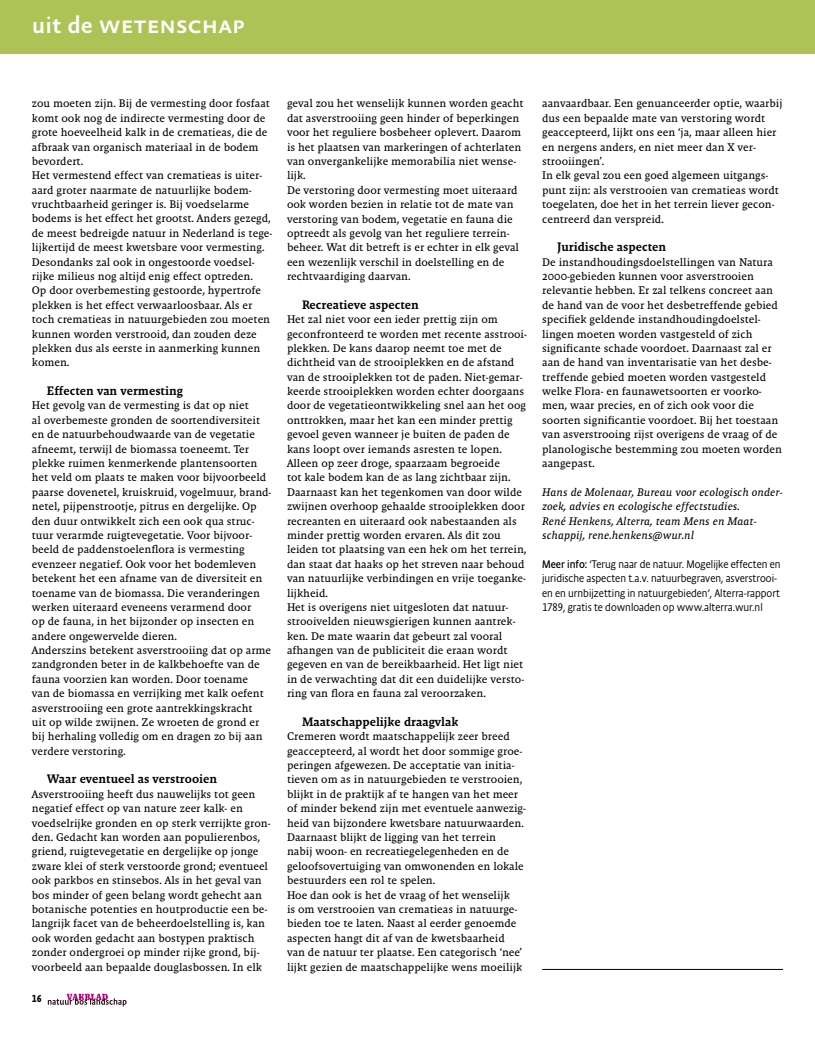
<style>
.page{position:relative;width:815px;height:1046px;background:#fff}
.page>*{position:absolute;margin:0;border:0;box-sizing:border-box;transform-origin:0 0}
.t1{font:25px "Absara Sans TF Medium SC";color:#fff}
.t2{font:12.5px "Malaga Med";color:#000}
.t3{font:11.25px/14.4px "Malaga Reg";color:#000}
.t4{font:300 11.25px/14.4px "Absara Sans TF Head";color:#000}
.t5{font:italic 11.25px/14.4px "Malaga Reg";color:#000}
.t6{font:500 10.38px "Absara Sans TF Head";color:#000}
.s1{font-family:"Absara Sans TF";font-weight:500}
.s2{font-weight:400}
</style>
<div class="page">
<svg style="left:48px;top:993px;width:79px;height:13px"></svg>
<div style="left:0;top:0;width:815px;height:53px;background:#aec355"></div>
<hr style="left:542px;top:968px;width:241px;height:1px;background:#000">
<h1 class="t1" style="left:32px;top:11px;width:215px"><span class="s1">uit de</span> wetenschap</h1>
<p class="t3" style="left:32px;top:96px;width:242px">zou moeten zijn. Bij de vermesting door fosfaat komt ook nog de indirecte vermesting door de grote hoeveelheid kalk in de crematieas, die de afbraak van organisch materiaal in de bodem bevordert.<br>Het vermestend effect van crematieas is uiter&shy;aard groter naarmate de natuurlijke bodem&shy;vruchtbaarheid geringer is. Bij voedselarme bodems is het effect het grootst. Anders gezegd, de meest bedreigde natuur in Nederland is tege&shy;lijkertijd de meest kwetsbare voor vermesting.<br>Desondanks zal ook in ongestoorde voedsel&shy;rijke milieus nog altijd enig effect optreden.<br>Op door overbemesting gestoorde, hypertrofe plekken is het effect verwaarloosbaar. Als er toch crematieas in natuurgebieden zou moeten kunnen worden verstrooid, dan zouden deze plekken dus als eerste in aanmerking kunnen komen.</p>
<p class="t2" style="left:47px;top:383px;width:138px">Effecten van vermesting</p>
<p class="t3" style="left:32px;top:398px;width:241px">Het gevolg van de vermesting is dat op niet<br>al overbemeste gronden de soortendiversiteit en de natuurbehoudwaarde van de vegetatie afneemt, terwijl de biomassa toeneemt. Ter plekke ruimen kenmerkende plantensoorten het veld om plaats te maken voor bijvoorbeeld paarse dovenetel, kruiskruid, vogelmuur, brand&shy;netel, pijpenstrootje, pitrus en dergelijke. Op den duur ontwikkelt zich een ook qua struc&shy;tuur verarmde ruigtevegetatie. Voor bijvoor&shy;beeld de paddenstoelenflora is vermesting evenzeer negatief. Ook voor het bodemleven betekent het een afname van de diversiteit en toename van de biomassa. Die veranderingen werken uiteraard eveneens verarmend door<br>op de fauna, in het bijzonder op insecten en andere ongewervelde dieren.<br>Anderszins betekent asverstrooiing dat op arme zandgronden beter in de kalkbehoefte van de fauna voorzien kan worden. Door toename<br>van de biomassa en verrijking met kalk oefent asverstrooiing een grote aantrekkingskracht<br>uit op wilde zwijnen. Ze wroeten de grond er bij herhaling volledig om en dragen zo bij aan verdere verstoring.</p>
<p class="t2" style="left:47px;top:772px;width:172px">Waar eventueel as verstrooien</p>
<p class="t3" style="left:32px;top:786px;width:240px">Asverstrooiing heeft dus nauwelijks tot geen negatief effect op van nature zeer kalk- en voedselrijke gronden en op sterk verrijkte gron&shy;den. Gedacht kan worden aan populierenbos, griend, ruigtevegetatie en dergelijke op jonge zware klei of sterk verstoorde grond; eventueel ook parkbos en stinsebos. Als in het geval van bos minder of geen belang wordt gehecht aan botanische potenties en houtproductie een be&shy;langrijk facet van de beheerdoelstelling is, kan ook worden gedacht aan bostypen praktisch zonder ondergroei op minder rijke grond, bij&shy;voorbeeld aan bepaalde douglasbossen. In elk</p>
<p class="t6" style="left:32px;top:991px;width:11px">16</p>
<p class="t3" style="left:287px;top:96px;width:238px">geval zou het wenselijk kunnen worden geacht dat asverstrooiing geen hinder of beperkingen voor het reguliere bosbeheer oplevert. Daarom is het plaatsen van markeringen of achterlaten van onvergankelijke memorabilia niet wense&shy;lijk.<br>De verstoring door vermesting moet uiteraard ook worden bezien in relatie tot de mate van verstoring van bodem, vegetatie en fauna die optreedt als gevolg van het reguliere terrein&shy;beheer. Wat dit betreft is er echter in elk geval een wezenlijk verschil in doelstelling en de rechtvaardiging daarvan.</p>
<p class="t2" style="left:302px;top:297px;width:118px">Recreatieve aspecten</p>
<p class="t3" style="left:287px;top:312px;width:241px">Het zal niet voor een ieder prettig zijn om geconfronteerd te worden met recente asstrooi&shy;plekken. De kans daarop neemt toe met de dichtheid van de strooiplekken en de afstand van de strooiplekken tot de paden. Niet-gemar&shy;keerde strooiplekken worden echter doorgaans door de vegetatieontwikkeling snel aan het oog onttrokken, maar het kan een minder prettig gevoel geven wanneer je buiten de paden de kans loopt over iemands asresten te lopen.<br>Alleen op zeer droge, spaarzaam begroeide<br>tot kale bodem kan de as lang zichtbaar zijn.<br>Daarnaast kan het tegenkomen van door wilde zwijnen overhoop gehaalde strooiplekken door recreanten en uiteraard ook nabestaanden als minder prettig worden ervaren. Als dit zou leiden tot plaatsing van een hek om het terrein, dan staat dat haaks op het streven naar behoud van natuurlijke verbindingen en vrije toeganke&shy;lijkheid.<br>Het is overigens niet uitgesloten dat natuur&shy;strooivelden nieuwsgierigen kunnen aantrek&shy;ken. De mate waarin dat gebeurt zal vooral afhangen van de publiciteit die eraan wordt gegeven en van de bereikbaarheid. Het ligt niet in de verwachting dat dit een duidelijke versto&shy;ring van flora en fauna zal veroorzaken.</p>
<p class="t2" style="left:302px;top:714px;width:158px">Maatschappelijke draagvlak</p>
<p class="t3" style="left:287px;top:729px;width:240px">Cremeren wordt maatschappelijk zeer breed geaccepteerd, al wordt het door sommige groe&shy;peringen afgewezen. De acceptatie van initia&shy;tieven om as in natuurgebieden te verstrooien, blijkt in de praktijk af te hangen van het meer of minder bekend zijn met eventuele aanwezig&shy;heid van bijzondere kwetsbare natuurwaarden.<br>Daarnaast blijkt de ligging van het terrein<br>nabij woon- en recreatiegelegenheden en de geloofsovertuiging van omwonenden en lokale bestuurders een rol te spelen.<br>Hoe dan ook is het de vraag of het wenselijk<br>is om verstrooien van crematieas in natuurge&shy;bieden toe te laten. Naast al eerder genoemde aspecten hangt dit af van de kwetsbaarheid<br>van de natuur ter plaatse. Een categorisch ‘nee’ lijkt gezien de maatschappelijke wens moeilijk</p>
<p class="t3" style="left:542px;top:96px;width:242px">aanvaardbaar. Een genuanceerder optie, waarbij dus een bepaalde mate van verstoring wordt geaccepteerd, lijkt ons een ‘ja, maar alleen hier en nergens anders, en niet meer dan X ver&shy;strooiingen’.<br>In elk geval zou een goed algemeen uitgangs&shy;punt zijn: als verstrooien van crematieas wordt toegelaten, doe het in het terrein liever gecon&shy;centreerd dan verspreid.</p>
<p class="t2" style="left:557px;top:240px;width:111px">Juridische aspecten</p>
<p class="t3" style="left:542px;top:254px;width:241px">De instandhoudingsdoelstellingen van Natura 2000-gebieden kunnen voor asverstrooien relevantie hebben. Er zal telkens concreet aan de hand van de voor het desbetreffende gebied specifiek geldende instandhoudingdoelstel&shy;lingen moeten worden vastgesteld of zich significante schade voordoet. Daarnaast zal er aan de hand van inventarisatie van het desbe&shy;treffende gebied moeten worden vastgesteld welke Flora- en faunawetsoorten er voorko&shy;men, waar precies, en of zich ook voor die soorten significantie voordoet. Bij het toestaan van asverstrooing rijst overigens de vraag of de planologische bestemming zou moeten worden aangepast.</p>
<p class="t5" style="left:542px;top:484px;width:242px">Hans de Molenaar, Bureau voor ecologisch onder&shy;zoek, advies en ecologische effectstudies.<br>René Henkens, Alterra, team Mens en Maat&shy;schappij, rene.henkens@wur.nl</p>
<p class="t4" style="left:542px;top:556px;width:240px"><span class="s2">Meer info:</span> ‘Terug naar de natuur. Mogelijke effecten en juridische aspecten t.a.v. natuurbegraven, asverstrooi&shy;en en urnbijzetting in natuurgebieden’, Alterra-rapport 1789, gratis te downloaden op www.alterra.wur.nl</p>
</div>
